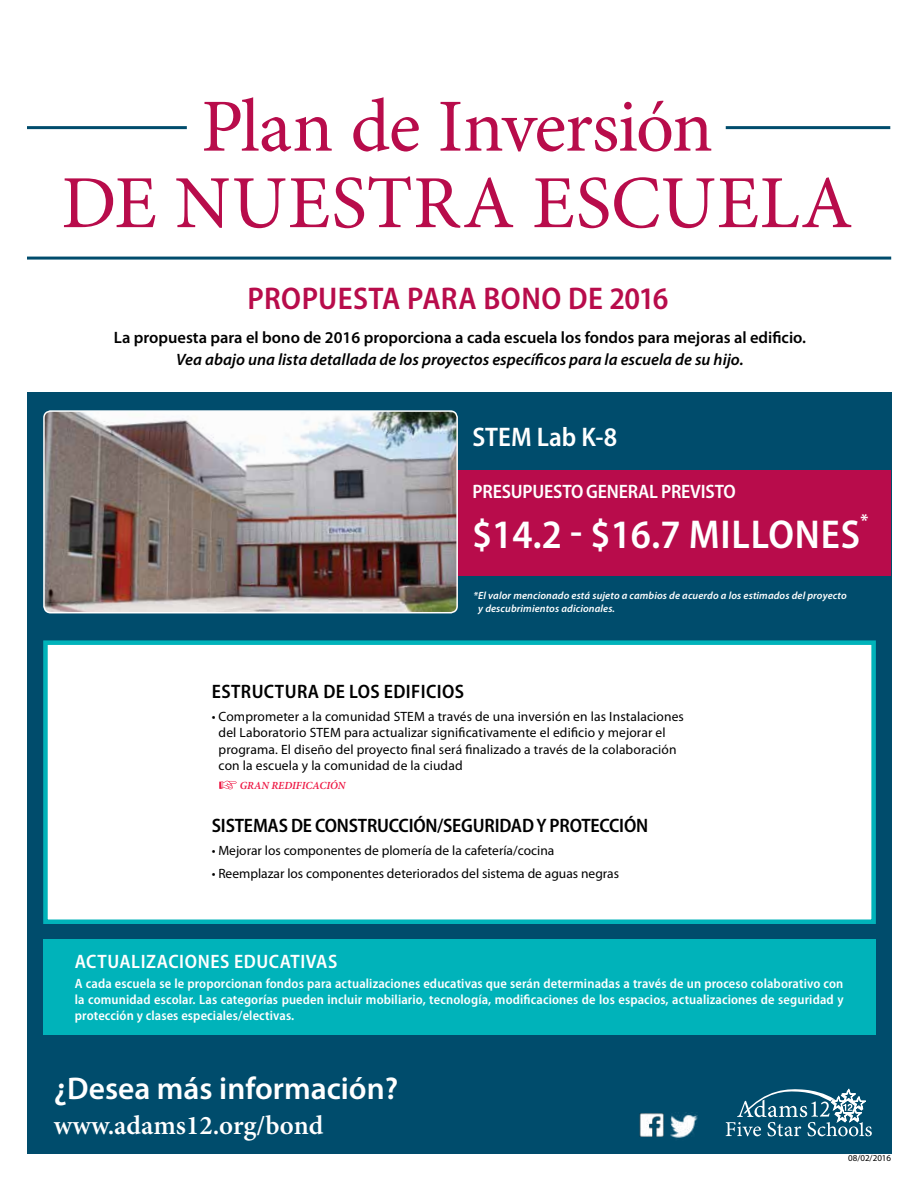
<style>
.page{position:relative;width:918px;height:1188px;background:#fff}
.page>*{position:absolute;margin:0;border:0;box-sizing:border-box;transform-origin:0 0}
.t1{font:75px/76.5px "Minion Pro";letter-spacing:-.005em;color:#b80c4b;text-align:center}
.t2{font:600 semi-condensed 40.5px "Myriad Pro";letter-spacing:.02em;color:#fff}
.t3{font:600 semi-condensed 31.5px "Myriad Pro";letter-spacing:.01em;color:#b80c4b}
.t4{font:600 31.5px "Myriad Pro";color:#fff}
.t5{font:600 27px "Minion Pro";color:#fff}
.t6{font:600 semi-condensed 27px "Myriad Pro";color:#fff}
.t7{font:600 semi-condensed 19.5px "Myriad Pro";letter-spacing:-.01em;color:#000}
.t8{font:600 semi-condensed 19.5px "Myriad Pro";letter-spacing:-.005em;color:#fff}
.t9{font:600 semi-condensed 19.5px "Myriad Pro";letter-spacing:.03em;color:#fff}
.t10{font:600 semi-condensed 19.5px "Myriad Pro";letter-spacing:.02em;color:#000}
.t11{font:700 17.55px "Myriad Pro";color:#fff}
.t12{font:600 16.5px "Myriad Pro";color:#000}
.t13{font:italic 600 16.5px "Myriad Pro";color:#000}
.t14{font:13.5px/16.2px "Myriad Pro";letter-spacing:.01em;color:#000}
.t15{font:600 semi-condensed 13.5px/16.2px "Myriad Pro";letter-spacing:.01em;color:#fff;text-align:justify}
.t16{font:italic 600 10.95px "Minion Pro";color:#ed1844}
.t17{font:italic 600 10.5px/13.5px "Myriad Pro";letter-spacing:.01em;color:#fff}
.t18{font:9px "Myriad Pro";color:#000}
</style>
<div class="page">
<div style="left:27px;top:392px;width:864px;height:761px;background:#004c6c"></div>
<svg style="left:726px;top:1089px;width:146px;height:47px"></svg>
<img style="left:639px;top:1113px;width:25px;height:24px">
<img style="left:670px;top:1114px;width:27px;height:24px">
<div style="left:426px;top:470px;width:465px;height:106px;background:#b80c4b"></div>
<img style="left:44px;top:411px;width:413px;height:202px">
<div style="left:43px;top:410px;width:415px;height:203px;border:2px solid #fff;border-radius:7px"></div>
<div style="left:43px;top:939px;width:833px;height:96px;background:#00b3ba"></div>
<hr style="left:27px;top:126px;width:160px;height:3px;background:#004c6c">
<hr style="left:27px;top:257px;width:864px;height:3px;background:#004c6c">
<hr style="left:726px;top:126px;width:164px;height:3px;background:#004c6c">
<div style="left:43px;top:640px;width:833px;height:284px;background:#fff;border:4px solid #00b3ba"></div>
<svg style="left:219px;top:781px;width:18px;height:8px"></svg>
<h1 class="t1" style="left:61px;top:92px;width:793px">Plan de Inversión<br>DE NUESTRA ESCUELA</h1>
<h3 class="t3" style="left:248px;top:281px;width:422px">PROPUESTA PARA BONO DE 2016</h3>
<p class="t12" style="left:114px;top:328px;width:694px">La propuesta para el bono de 2016 proporciona a cada escuela los fondos para mejoras al edificio.</p>
<p class="t13" style="left:176px;top:351px;width:569px">Vea abajo una lista detallada de los proyectos específicos para la escuela de su hijo.</p>
<h3 class="t6" style="left:472px;top:422px;width:146px">STEM Lab K-8</h3>
<h3 class="t8" style="left:473px;top:481px;width:265px">PRESUPUESTO GENERAL PREVISTO</h3>
<p class="t11" style="left:861px;top:511px;width:9px">*</p>
<h2 class="t2" style="left:472px;top:513px;width:390px">$14.2 - $16.7 MILLONES</h2>
<p class="t17" style="left:478px;top:589px;width:370px;text-indent:-5px">*El valor mencionado está sujeto a cambios de acuerdo a los estimados del proyecto y descubrimientos adicionales.</p>
<h3 class="t10" style="left:212px;top:681px;width:254px">ESTRUCTURA DE LOS EDIFICIOS</h3>
<p class="t14" style="left:219px;top:709px;width:467px;text-indent:-7px">• Comprometer a la comunidad STEM a través de una inversión en las Instalaciones del Laboratorio STEM para actualizar significativamente el edificio y mejorar el programa. El diseño del proyecto final será finalizado a través de la colaboración con la escuela y la comunidad de la ciudad</p>
<p class="t16" style="left:240px;top:779px;width:107px">GRAN REDIFICACIÓN</p>
<h3 class="t7" style="left:212px;top:815px;width:438px">SISTEMAS DE CONSTRUCCIÓN/SEGURIDAD Y PROTECCIÓN</h3>
<p class="t14" style="left:212px;top:843px;width:344px">• Mejorar los componentes de plomería de la cafetería/cocina</p>
<p class="t14" style="left:212px;top:866px;width:409px">• Reemplazar los componentes deteriorados del sistema de aguas negras</p>
<h3 class="t9" style="left:75px;top:951px;width:264px">ACTUALIZACIONES EDUCATIVAS</h3>
<p class="t15" style="left:75px;top:975px;width:770px">A cada escuela se le proporcionan fondos para actualizaciones educativas que serán determinadas a través de un proceso colaborativo con la comunidad escolar. Las categorías pueden incluir mobiliario, tecnología, modificaciones de los espacios, actualizaciones de seguridad y protección y clases especiales/electivas.</p>
<h3 class="t4" style="left:54px;top:1071px;width:346px">¿Desea más información?</h3>
<h3 class="t5" style="left:54px;top:1109px;width:271px">www.adams12.org/bond</h3>
<p class="t18" style="left:848px;top:1153px;width:45px">08/02/2016</p>
</div>
